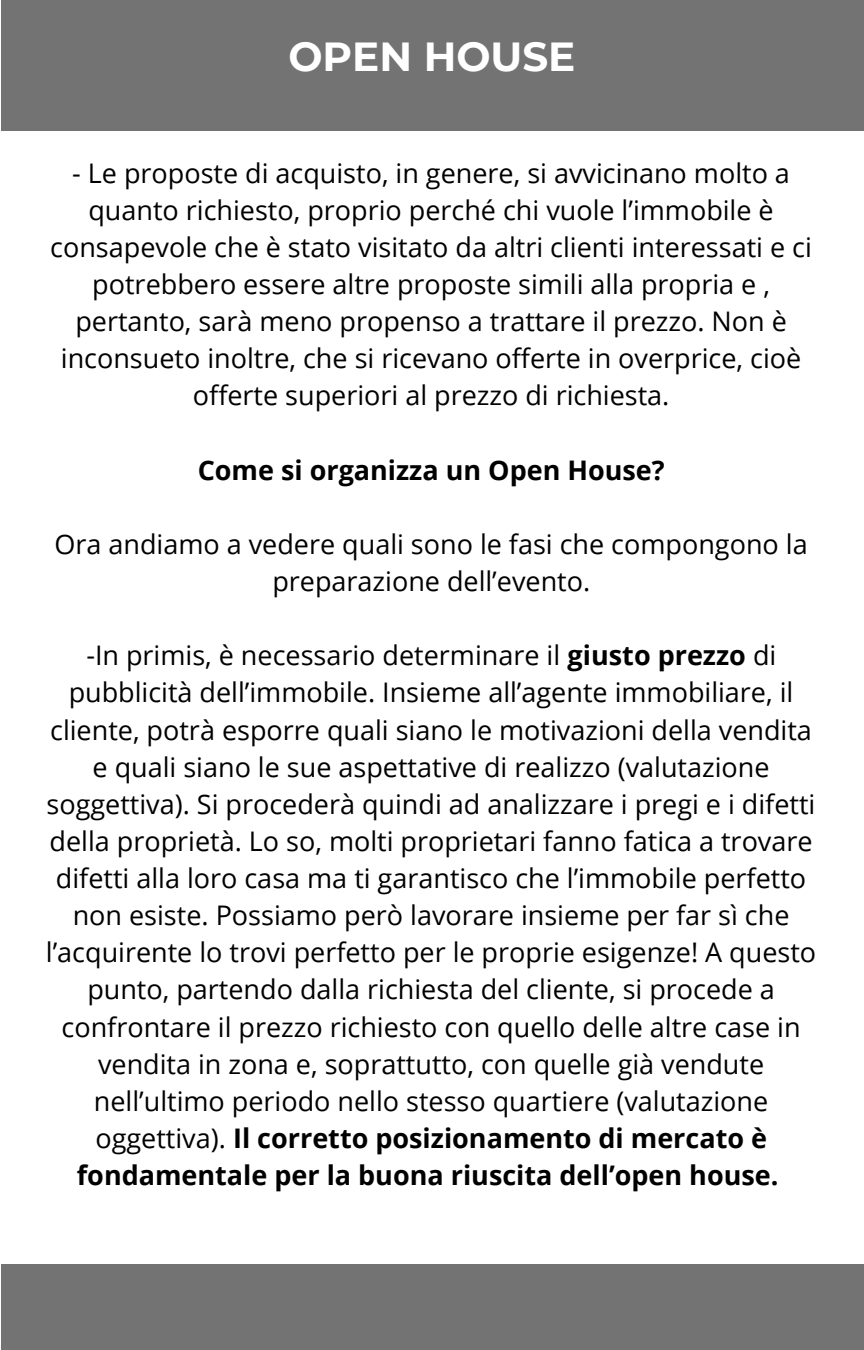
<style>
.page{position:relative;width:864px;height:1350px;background:#fff}
.page>*{position:absolute;margin:0;border:0;box-sizing:border-box;transform-origin:0 0}
.t1{font:700 40.5px "Montserrat";color:#fff}
.t2{font:27px/37.1px "Open Sans";color:#000;text-align:center}
.t3{font:700 27px "Open Sans";color:#000}
.s1{font-weight:700}
</style>
<div class="page">
<div style="left:1px;top:0;width:863px;height:131px;background:#737373"></div>
<div style="left:1px;top:1264px;width:863px;height:86px;background:#737373"></div>
<h1 class="t1" style="left:288px;top:32px;width:289px">OPEN HOUSE</h1>
<p class="t2" style="left:50px;top:154px;width:763px">- Le proposte di acquisto, in genere, si avvicinano molto a quanto richiesto, proprio perché chi vuole l’immobile è consapevole che è stato visitato da altri clienti interessati e ci potrebbero essere altre proposte simili alla propria e , pertanto, sarà meno propenso a trattare il prezzo. Non è inconsueto inoltre, che si ricevano offerte in overprice, cioè offerte superiori al prezzo di richiesta.</p>
<h2 class="t3" style="left:198px;top:451px;width:469px">Come si organizza un Open House?</h2>
<p class="t2" style="left:54px;top:525px;width:755px">Ora andiamo a vedere quali sono le fasi che compongono la preparazione dell’evento.</p>
<p class="t2" style="left:46px;top:636px;width:772px">-In primis, è necessario determinare il <span class="s1">giusto prezzo</span> di pubblicità dell’immobile. Insieme all’agente immobiliare, il cliente, potrà esporre quali siano le motivazioni della vendita e quali siano le sue aspettative di realizzo (valutazione soggettiva). Si procederà quindi ad analizzare i pregi e i difetti della proprietà. Lo so, molti proprietari fanno fatica a trovare difetti alla loro casa ma ti garantisco che l’immobile perfetto non esiste. Possiamo però lavorare insieme per far sì che l’acquirente lo trovi perfetto per le proprie esigenze! A questo punto, partendo dalla richiesta del cliente, si procede a confrontare il prezzo richiesto con quello delle altre case in vendita in zona e, soprattutto, con quelle già vendute nell’ultimo periodo nello stesso quartiere (valutazione oggettiva). <span class="s1">Il corretto posizionamento di mercato è fondamentale per la buona riuscita dell’open house.</span></p>
</div>
